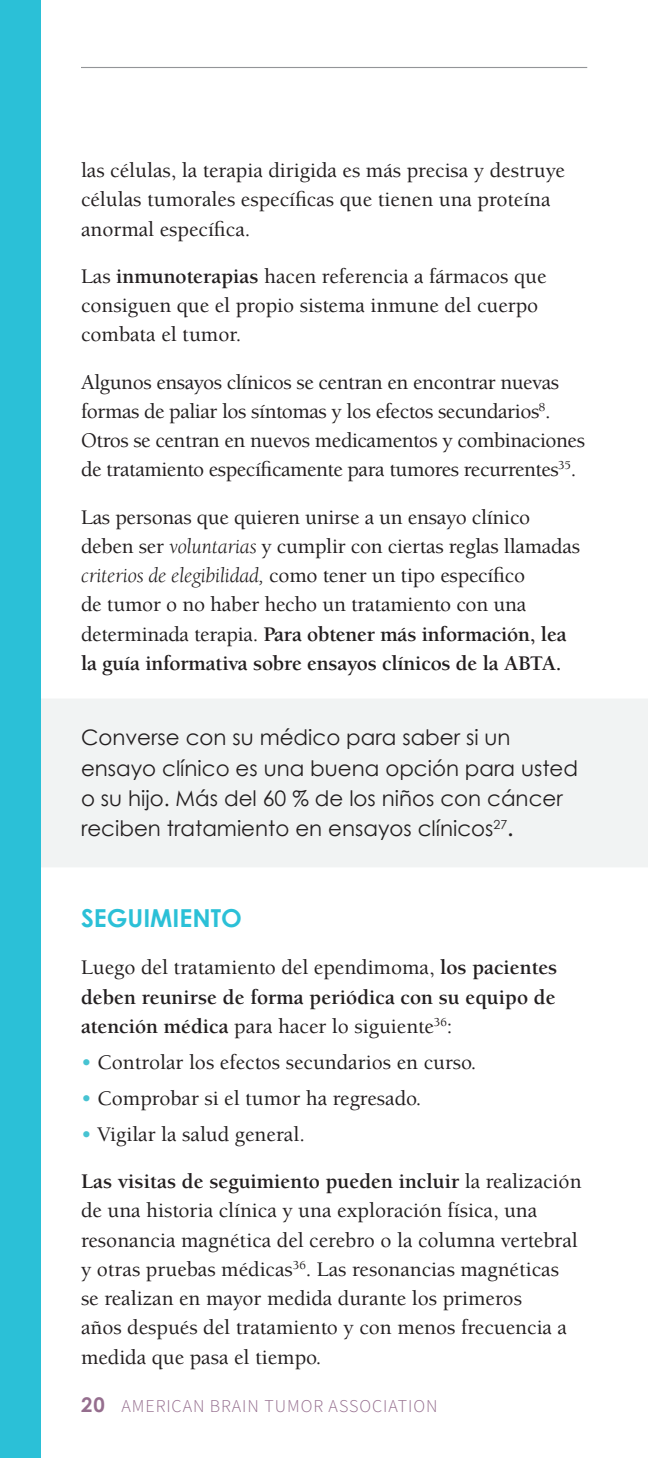
<style>
.page{position:relative;width:648px;height:1458px;background:#fff}
.page>*{position:absolute;margin:0;border:0;box-sizing:border-box;transform-origin:0 0}
.t1{font:700 24.75px "Century Gothic";color:#2bc0d7}
.Body_ES{font:500 21.38px/29.2px "Berkeley Pro";color:#231f20}
.Body_ES-2{font:500 21.38px/29.2px "Berkeley Pro";letter-spacing:-.02em;color:#231f20}
.Highlight_ES{font:21.38px/30.4px "Century Gothic";color:#231f20}
.Body_ES-3{font:700 21.38px/29.2px "Berkeley Pro";color:#231f20;text-align:justify}
.t2{font:700 20.25px "Century Gothic";color:#956e8e}
.t3{font:18px "Source Sans Variable";letter-spacing:.05em;color:#956e8e}
.s1{font-weight:700}
.s2{font-family:"Berkeley";font-weight:400;font-style:italic}
.s3{font-family:"Source Serif Variable"}
.s4{font-weight:500}
.s5{color:#47c3d2}
</style>
<div class="page">
<div style="left:41px;top:699px;width:607px;height:168px;background:#f1f3f3"></div>
<div style="left:0;top:0;width:40px;height:1458px;background:#2bc0d7"></div>
<hr style="left:81px;top:67px;width:506px;height:1px;background:#939598">
<p class="Body_ES" style="left:81px;top:156px;width:486px">las células, la terapia dirigida es más precisa y destruye células tumorales específicas que tienen una proteína anormal específica.</p>
<p class="Body_ES" style="left:81px;top:262px;width:467px">Las <span class="s1">inmunoterapias</span> hacen referencia a fármacos que consiguen que el propio sistema inmune del cuerpo combata el tumor.</p>
<p class="Body_ES-2" style="left:81px;top:367px;width:506px">Algunos ensayos clínicos se centran en encontrar nuevas formas de paliar los síntomas y los efectos secundarios<sup>8</sup>.<br>Otros se centran en nuevos medicamentos y combinaciones de tratamiento específicamente para tumores recurrentes<sup>35</sup>.</p>
<p class="Body_ES" style="left:81px;top:502px;width:501px">Las personas que quieren unirse a un ensayo clínico deben ser <span class="s2">voluntarias</span> y cumplir con ciertas reglas llamadas <span class="s2">criterios de elegibilidad,</span> como tener un tipo específico<br>de tumor o no haber hecho un tratamiento con una determinada terapia. <span class="s1">Para obtener más información, lea la guía informativa sobre ensayos clínicos de la ABTA.</span></p>
<p class="Highlight_ES" style="left:81px;top:722px;width:499px">Converse con su médico para saber si un ensayo clínico es una buena opción para usted o su hijo. Más del 60 % de los niños con cáncer reciben tratamiento en ensayos clínicos<sup>27</sup><span class="s3">.</span></p>
<p class="t1" style="left:81px;top:899px;width:162px">SEGUIMIENTO</p>
<p class="Body_ES-3" style="left:81px;top:953px;width:478px"><span class="s4">Luego del tratamiento del ependimoma,</span> los pacientes deben reunirse de forma periódica con su equipo de atención médica <span class="s4">para hacer lo siguiente</span><sup>36</sup><span class="s4">:</span></p>
<p class="Body_ES" style="left:81px;top:1048px;width:397px"><span class="s5">•</span> Controlar los efectos secundarios en curso.</p>
<p class="Body_ES" style="left:81px;top:1084px;width:342px"><span class="s5">•</span> Comprobar si el tumor ha regresado.</p>
<p class="Body_ES" style="left:81px;top:1120px;width:225px"><span class="s5">•</span> Vigilar la salud general.</p>
<p class="Body_ES" style="left:81px;top:1167px;width:502px"><span class="s1">Las visitas de seguimiento pueden incluir</span> la realización de una historia clínica y una exploración física, una resonancia magnética del cerebro o la columna vertebral y otras pruebas médicas<sup>36</sup>. Las resonancias magnéticas se realizan en mayor medida durante los primeros<br>años después del tratamiento y con menos frecuencia a medida que pasa el tiempo.</p>
<p class="t2" style="left:81px;top:1390px;width:25px">20</p>
<p class="t3" style="left:122px;top:1395px;width:318px">AMERICAN BRAIN TUMOR ASSOCIATION</p>
</div>
